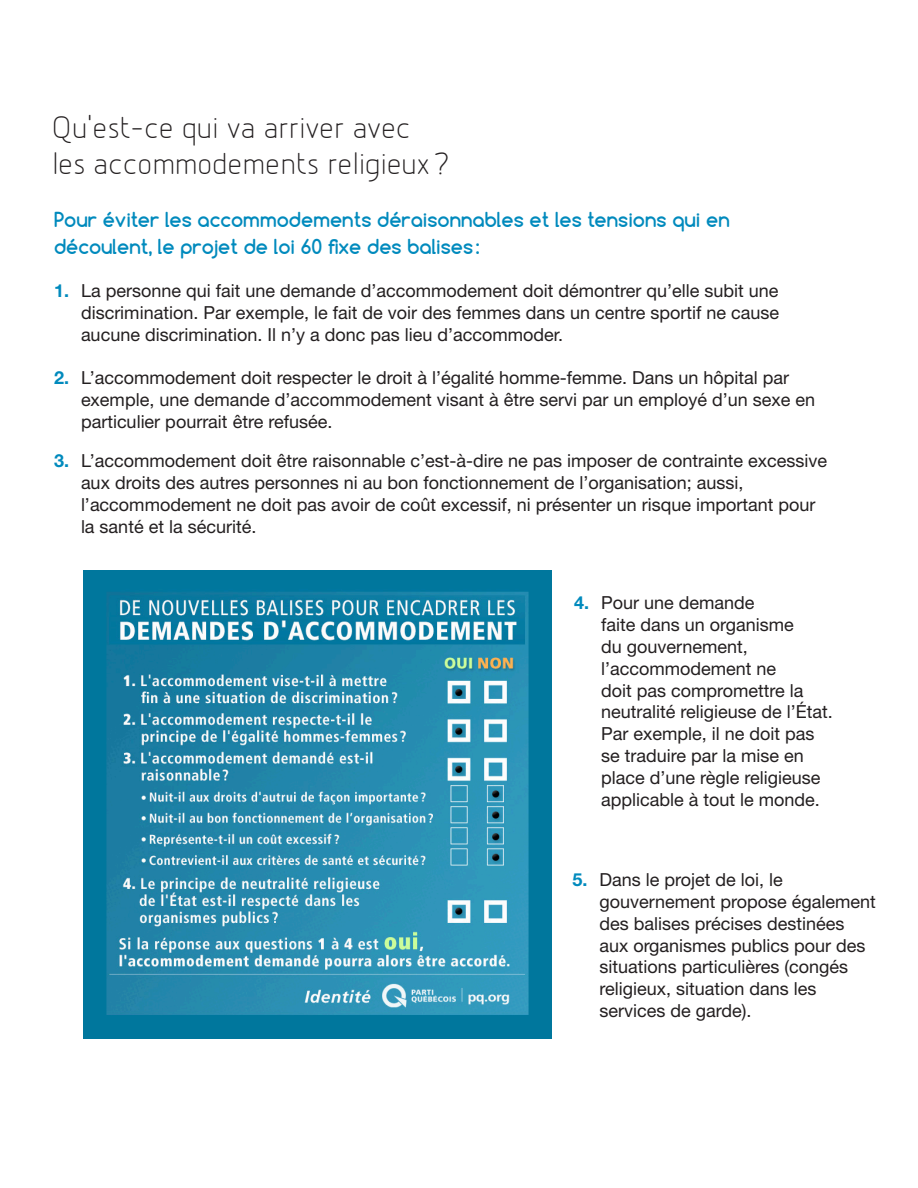
<style>
.page{position:relative;width:918px;height:1188px;background:#fff}
.page>*{position:absolute;margin:0;border:0;box-sizing:border-box;transform-origin:0 0}
.titres{font:33px/36px "Designio";color:#231f20}
.t1{font:700 19.5px/27px "Comfortaa";color:#008abd}
.bullet_number{font:18px/21.9px "Helvetica Neue LT Std";color:#231f20}
.s1{font-weight:700;color:#008abd}
</style>
<div class="page">
<img style="left:84px;top:571px;width:468px;height:468px">
<p class="titres" style="left:52px;top:110px;width:399px">Qu’est-ce qui va arriver avec les accommodements religieux ?</p>
<p class="t1" style="left:54px;top:206px;width:677px">Pour éviter les accommodements déraisonnables et les tensions qui en découlent, le projet de loi 60 fixe des balises:</p>
<p class="bullet_number" style="left:81px;top:279px;width:700px;text-align:justify;text-indent:-27px"><span class="s1">1.</span> La personne qui fait une demande d’accommodement doit démontrer qu’elle subit une discrimination. Par exemple, le fait de voir des femmes dans un centre sportif ne cause aucune discrimination. Il n’y a donc pas lieu d’accommoder.</p>
<p class="bullet_number" style="left:81px;top:366px;width:736px;text-indent:-27px"><span class="s1">2.</span> L’accommodement doit respecter le droit à l’égalité homme-femme. Dans un hôpital par exemple, une demande d’accommodement visant à être servi par un employé d’un sexe en particulier pourrait être refusée.</p>
<p class="bullet_number" style="left:81px;top:450px;width:748px;text-indent:-27px"><span class="s1">3.</span> L’accommodement doit être raisonnable c’est-à-dire ne pas imposer de contrainte excessive aux droits des autres personnes ni au bon fonctionnement de l’organisation; aussi, l’accommodement ne doit pas avoir de coût excessif, ni présenter un risque important pour la santé et la sécurité.</p>
<p class="bullet_number" style="left:601px;top:591px;width:233px;text-indent:-27px"><span class="s1">4.</span> Pour une demande<br>faite dans un organisme<br>du gouvernement, l’accommodement ne<br>doit pas compromettre la neutralité religieuse de l’État.<br>Par exemple, il ne doit pas se traduire par la mise en place d’une règle religieuse applicable à tout le monde.</p>
<p class="bullet_number" style="left:599px;top:868px;width:278px;text-indent:-27px"><span class="s1">5.</span> Dans le projet de loi, le gouvernement propose également des balises précises destinées aux organismes publics pour des situations particulières (congés religieux, situation dans les services de garde).</p>
</div>
